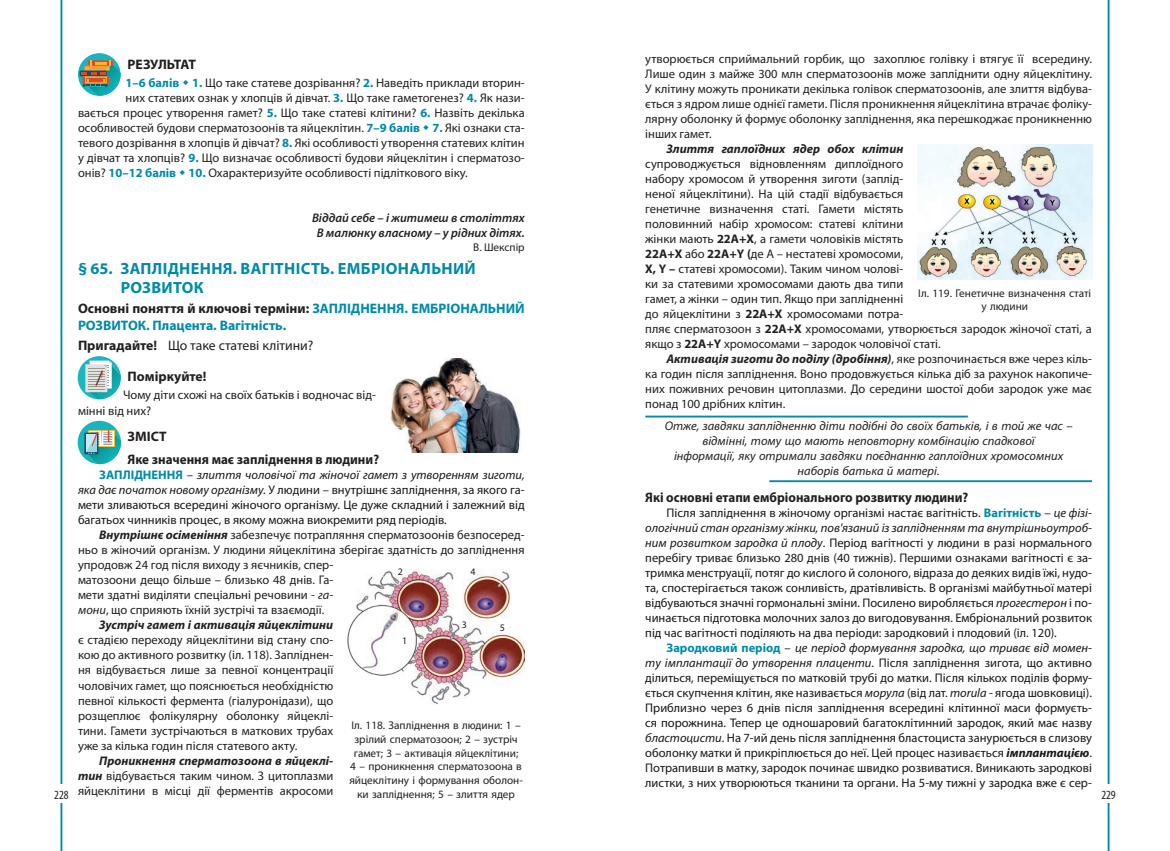
<style>
.page{position:relative;width:1170px;height:851px;background:#fff}
.page>*{position:absolute;margin:0;border:0;box-sizing:border-box;transform-origin:0 0}
._3_-_Параграф{font:700 16.25px/19.5px "Myriad Pro";letter-spacing:.02em;color:#008aaa}
._4-Основне_поняття{font:700 13.75px/16.5px "Myriad Pro";color:#008aaa}
._9-Запитання{font:700 13.75px "Myriad Pro";color:#231f20;scale:.95 1}
._5-Пригадайте{font:13.75px "Myriad Pro";color:#231f20}
._8-Основне{font:700 13.75px "Myriad Pro";color:#231f20}
._8-Основне-2{font:700 13.75px "Myriad Pro";letter-spacing:-.025em;color:#231f20}
._10-Текст{font:12.5px/15px "Myriad Pro";color:#231f20;text-align:justify}
._10-Текст-2{font:12.5px/15px "Myriad Pro";color:#181818;text-align:justify}
._12-Отже{font:italic 12.5px/15px "Myriad Pro";color:#231f20;text-align:center}
._1-Епіграф{font:italic 600 12.5px "Myriad Pro";color:#231f20}
.t1{font:condensed 12.5px "Myriad Pro";color:#231f20}
._17-Іл{font:11.25px/13.8px "Myriad Pro";color:#231f20;text-align:center}
._2-Автор_епіграфа{font:11.25px "Myriad Pro";color:#231f20}
._16-цифра{font:10px "Myriad Pro";color:#231f20}
.s1{font-style:italic}
.s2{font-weight:700;font-style:italic}
.s3{font-weight:700}
.s4{font-weight:700;color:#008aaa}
.s5{color:#231f20}
</style>
<div class="page">
<hr style="left:1107px;top:0;width:2px;height:850px;background:#008aaa">
<div style="left:1097px;top:784px;width:22px;height:19px;background:#fff"></div>
<hr style="left:60px;top:0;width:2px;height:850px;background:#008aaa">
<div style="left:51px;top:784px;width:21px;height:19px;background:#fff"></div>
<svg style="left:78px;top:53px;width:43px;height:43px"></svg>
<div style="left:78px;top:356px;width:42px;height:43px;background:#1bb6bf;border-radius:50%"></div>
<svg style="left:85px;top:360px;width:35px;height:39px"></svg>
<svg style="left:78px;top:420px;width:43px;height:44px"></svg>
<img style="left:386px;top:359px;width:135px;height:93px">
<hr style="left:645px;top:415px;width:322px;height:2px;background:#008aaa">
<hr style="left:769px;top:480px;width:322px;height:2px;background:#008aaa">
<img style="left:917px;top:144px;width:174px;height:135px">
<img style="left:347px;top:569px;width:177px;height:135px">
<p class="_10-Текст" style="left:645px;top:51px;width:448px">утворюється сприймальний горбик, що захоплює голівку і втягує її всередину.<br>Лише один з майже 300 млн сперматозоонів може запліднити одну яйцеклітину.<br>У клітину можуть проникати декілька голівок сперматозоонів, але злиття відбува&shy;ється з ядром лише однієї гамети. Після проникнення яйцеклітина втрачає фоліку&shy;лярну оболонку й формує оболонку запліднення, яка перешкоджає проникненню інших гамет<span class="s1">.</span></p>
<p class="_10-Текст" style="left:645px;top:141px;width:448px;text-align:left;text-indent:21px"><span class="s2">Злиття гаплоїдних ядер обох клітин<br></span>супроводжується відновленням диплоїдного<br>набору хромосом й утворення зиготи (заплід-<br>неної яйцеклітини). На цій стадії відбувається<br>генетичне визначення статі. Гамети містять<br>половинний набір хромосом: статеві клітини<br>жінки мають <span class="s3">22А+X</span>, а гамети чоловіків містять<br><span class="s3">22А+X</span> або <span class="s3">22А+Y (</span>де А – нестатеві хромосоми,<br><span class="s3">X, Y –</span> статеві хромосоми). Таким чином чолові-<br>ки за статевими хромосомами дають два типи<br>гамет, а жінки – один тип. Якщо при заплідненні<br>до яйцеклітини з <span class="s3">22А+X</span> хромосомами потра-<br>пляє сперматозоон з <span class="s3">22А+X</span> хромосомами, утворюється зародок жіночої статі, а якщо з <span class="s3">22А+Y</span> хромосомами – зародок чоловічої статі.</p>
<p class="_10-Текст" style="left:645px;top:351px;width:448px;text-indent:21px"><span class="s2">Активація зиготи до поділу (дробіння)</span>, яке розпочинається вже через кіль&shy;ка годин після запліднення. Воно продовжується кілька діб за рахунок накопиче&shy;них поживних речовин цитоплазми. До середини шостої доби зародок уже має понад 100 дрібних клітин.</p>
<p class="_12-Отже" style="left:664px;top:418px;width:409px">Отже, завдяки заплідненню діти подібні до своїх батьків, і в той же час – відмінні, тому що мають неповторну комбінацію спадкової<br>інформації, яку отримали завдяки поєднанню гаплоїдних хромосомних наборів батька й матері.</p>
<p class="_9-Запитання" style="left:645px;top:488px;width:341px">Які основні етапи ембріонального розвитку людини?</p>
<p class="_10-Текст-2" style="left:645px;top:505px;width:448px;text-indent:21px">Після запліднення в жіночому організмі настає вагітність. <span class="s4">Вагітність</span> – <span class="s1">це фізі&shy;ологічний стан організму жінки, пов'язаний із заплідненням та внутрішньоутроб&shy;ним розвитком зародка й плоду</span>. Період вагітності у людини в разі нормального перебігу триває близько 280 днів (40 тижнів). Першими ознаками вагітності є за&shy;тримка менструації, потяг до кислого й солоного, відраза до деяких видів їжі, нудо&shy;та, спостерігається також сонливість, дратівливість. В організмі майбутньої матері відбуваються значні гормональні зміни. Посилено виробляється <span class="s1">прогестерон</span> і по&shy;чинається підготовка молочних залоз до вигодовування. Ембріональний розвиток під час вагітності поділяють на два періоди: зародковий і плодовий (іл. 120).</p>
<p class="_10-Текст-2" style="left:645px;top:640px;width:448px;text-indent:21px"><span class="s4">Зародковий період</span> – <span class="s1">це період формування зародка, що триває від момен&shy;ту імплантації до утворення плаценти</span>. Після запліднення зигота, що активно ділиться, переміщується по матковій трубі до матки. Після кількох поділів форму&shy;ється скупчення клітин, яке називається <span class="s1">морула</span> (від лат. <span class="s1">morula</span> - ягода шовковиці).<br>Приблизно через 6 днів після запліднення всередині клітинної маси формуєть&shy;ся порожнина. Тепер це одношаровий багатоклітинний зародок, який має назву <span class="s1">бластоцисти</span>. На 7-ий день після запліднення бластоциста занурюється в слизову оболонку матки й прикріплюється до неї. Цей процес називається <span class="s2">імплантацією</span>.<br>Потрапивши в матку, зародок починає швидко розвиватися. Виникають зародкові листки, з них утворюються тканини та органи. На 5-му тижні у зародка вже є сер-</p>
<p class="_8-Основне-2" style="left:128px;top:55px;width:70px">РЕЗУЛЬТАТ</p>
<p class="_10-Текст" style="left:126px;top:75px;width:400px"><span class="s4">1–6 балів 1.</span> Що таке статеве дозрівання? <span class="s4">2.</span> Наведіть приклади вторин-</p>
<p class="_10-Текст" style="left:126px;top:90px;width:400px">них статевих ознак у хлопців й дівчат. <span class="s4">3.</span> Що таке гаметогенез? <span class="s4">4.</span> Як нази-</p>
<p class="_10-Текст" style="left:78px;top:105px;width:448px">вається процес утворення гамет? <span class="s4">5.</span> Що таке статеві клітини? <span class="s4">6.</span> Назвіть декілька</p>
<p class="_10-Текст" style="left:78px;top:120px;width:448px">особливостей будови сперматозоонів та яйцеклітин. <span class="s4">7–9 балів 7.</span> Які ознаки ста-</p>
<p class="_10-Текст" style="left:78px;top:135px;width:448px">тевого дозрівання в хлопців й дівчат? <span class="s4">8.</span> Які особливості утворення статевих клітин</p>
<p class="_10-Текст" style="left:78px;top:150px;width:447px">у дівчат та хлопців? <span class="s4">9.</span> Що визначає особливості будови яйцеклітин і сперматозо-</p>
<p class="_10-Текст" style="left:78px;top:165px;width:391px">онів? <span class="s4">10–12 балів 10.</span> Охарактеризуйте особливості підліткового віку.</p>
<p class="_1-Епіграф" style="left:312px;top:210px;width:214px">Віддай себе – і житимеш в століттях</p>
<p class="_1-Епіграф" style="left:317px;top:225px;width:209px">В малюнку власному – у рідних дітях.</p>
<p class="_2-Автор_епіграфа" style="left:473px;top:240px;width:53px">В. Шекспір</p>
<p class="_3_-_Параграф" style="left:121px;top:258px;width:356px;text-indent:-43px">§ 65. ЗАПЛІДНЕННЯ. ВАГІТНІСТЬ. ЕМБРІОНАЛЬНИЙ<br>РОЗВИТОК</p>
<p class="_4-Основне_поняття" style="left:78px;top:300px;width:448px"><span class="s5">Основні поняття й ключові терміни:</span> ЗАПЛІДНЕННЯ. ЕМБРІОНАЛЬНИЙ<br>РОЗВИТОК. Плацента. Вагітність.</p>
<p class="_5-Пригадайте" style="left:78px;top:337px;width:237px"><span class="s3">Пригадайте!</span> Що таке статеві клітини?</p>
<p class="_8-Основне" style="left:128px;top:367px;width:80px">Поміркуйте!</p>
<p class="_10-Текст" style="left:78px;top:387px;width:299px;text-indent:45px">Чому діти схожі на своїх батьків і водночас від&shy;мінні від них?</p>
<p class="_8-Основне" style="left:128px;top:427px;width:41px">ЗМІСТ</p>
<p class="_9-Запитання" style="left:128px;top:450px;width:266px">Яке значення має запліднення в людини?</p>
<p class="_10-Текст-2" style="left:78px;top:467px;width:448px;text-indent:21px"><span class="s4">ЗАПЛІДНЕННЯ</span> <span class="s1">– злиття чоловічої та жіночої гамет з утворенням зиготи, яка дає початок новому організму.</span> У людини – внутрішнє запліднення, за якого га&shy;мети зливаються всередині жіночого організму. Це дуже складний і залежний від багатьох чинників процес, в якому можна виокремити ряд періодів.</p>
<p class="_10-Текст" style="left:78px;top:527px;width:448px;text-align:left;text-indent:21px"><span class="s2">Внутрішнє осіменіння</span> забезпечує потрапляння сперматозоонів безпосеред&shy;ньо в жіночий організм. У людини яйцеклітина зберігає здатність до запліднення упродовж 24 год після виходу з яєчників, спер-<br>матозоони дещо більше – близько 48 днів. Га-<br>мети здатні виділяти спеціальні речовини - <span class="s1">га-<br>мони</span>, що сприяють їхній зустрічі та взаємодії.</p>
<p class="_10-Текст" style="left:78px;top:617px;width:257px;text-indent:21px"><span class="s2">Зустріч гамет і активація яйцеклітини </span>є стадією переходу яйцеклітини від стану спо&shy;кою до активного розвитку (іл. 118). Запліднен&shy;ня відбувається лише за певної концентрації чоловічих гамет, що пояснюється необхідністю певної кількості фермента (гіалуронідази), що розщеплює фолікулярну оболонку яйцеклі&shy;тини. Гамети зустрічаються в маткових трубах уже за кілька годин після статевого акту.</p>
<p class="_10-Текст" style="left:78px;top:752px;width:257px;text-indent:21px"><span class="s2">Проникнення сперматозоона в яйцеклі&shy;тин</span> відбувається таким чином. З цитоплазми яйцеклітини в місці дії ферментів акросоми</p>
<p class="_17-Іл" style="left:918px;top:286px;width:174px">Іл. 119. Генетичне визначення статі у людини</p>
<p class="_16-цифра" style="left:398px;top:565px;width:7px">2</p>
<p class="_16-цифра" style="left:470px;top:565px;width:7px">4</p>
<p class="_16-цифра" style="left:461px;top:618px;width:7px">3</p>
<p class="_16-цифра" style="left:500px;top:621px;width:7px">5</p>
<p class="_16-цифра" style="left:402px;top:634px;width:7px">1</p>
<p class="_17-Іл" style="left:349px;top:718px;width:175px">Іл. 118. Запліднення в людини: 1 – зрілий сперматозоон; 2 – зустріч гамет; 3 – активація яйцеклітини;<br>4 – проникнення сперматозоона в яйцеклітину і формування оболон&shy;ки запліднення; 5 – злиття ядер</p>
<p class="t1" style="left:54px;top:786px;width:16px">228</p>
<p class="t1" style="left:1101px;top:786px;width:16px">229</p>
</div>
